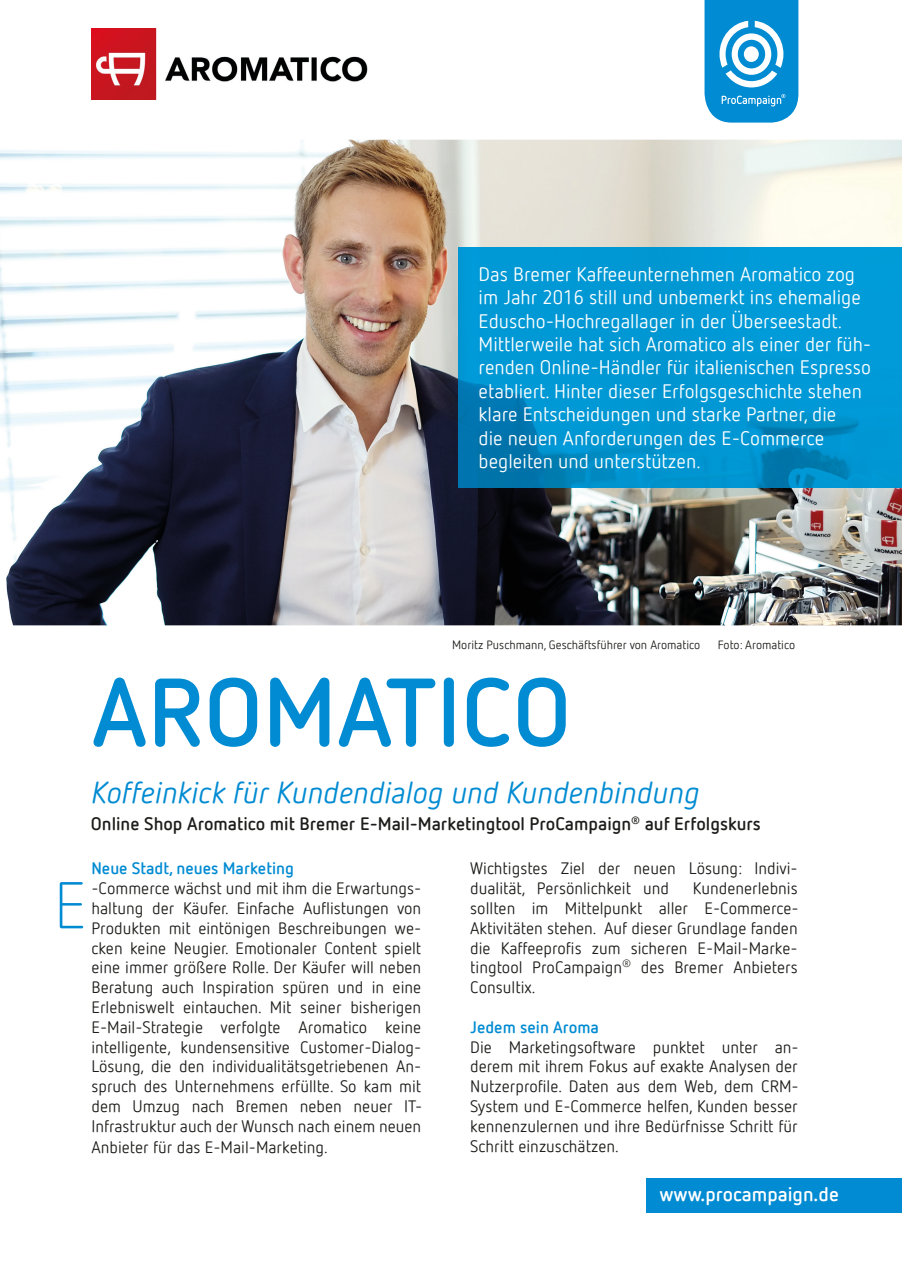
<style>
.page{position:relative;width:902px;height:1272px;background:#fff}
.page>*{position:absolute;margin:0;border:0;box-sizing:border-box;transform-origin:0 0}
.t1{font:700 96px "Netto Offc";color:#008bd2}
.t2{font:300 66px "Netto Pro";color:#008bd2}
.t3{font:italic 30px "Netto Offc Pro";color:#008bd2}
.t4{font:19.5px/23.4px "Netto Offc Pro";color:#fff}
.t5{font:700 19.5px "Netto Offc Pro";color:#fff}
.t6{font:700 18px "Netto Offc Pro";color:#1d1d1b}
.t7{font:16.5px/19.8px "Netto Offc Pro";color:#1d1d1b;text-align:justify}
.t8{font:700 16.5px "Netto Offc Pro";color:#008bd2}
.t9{font:12px "Netto Offc Pro";color:#1d1d1b}
</style>
<div class="page">
<img style="left:0;top:140px;width:901px;height:485px">
<img style="left:91px;top:28px;width:277px;height:72px">
<img style="left:459px;top:247px;width:442px;height:240px">
<div style="left:646px;top:1178px;width:255px;height:34px;background:#008bd2"></div>
<svg style="left:704px;top:0;width:95px;height:123px"></svg>
<p class="t4" style="left:478px;top:261px;width:394px">Das Bremer Kaffeeunternehmen Aromatico zog im Jahr 2016 still und unbemerkt ins ehemalige Eduscho-Hochregallager in der Überseestadt.<br>Mittlerweile hat sich Aromatico als einer der füh&shy;renden Online-Händler für italienischen Espresso etabliert. Hinter dieser Erfolgsgeschichte stehen klare Entscheidungen und starke Partner, die<br>die neuen Anforderungen des E-Commerce begleiten und unterstützen.</p>
<p class="t9" style="left:452px;top:636px;width:249px">Moritz Puschmann, Geschäftsführer von Aromatico</p>
<p class="t9" style="left:717px;top:636px;width:79px">Foto: Aromatico</p>
<h1 class="t1" style="left:91px;top:651px;width:481px">AROMATICO</h1>
<h3 class="t3" style="left:91px;top:773px;width:610px">Koffeinkick für Kundendialog und Kundenbindung</h3>
<p class="t6" style="left:91px;top:811px;width:671px">Online Shop Aromatico mit Bremer E-Mail-Marketingtool ProCampaign<sup>®</sup> auf Erfolgskurs</p>
<h2 class="t2" style="left:54px;top:864px;width:35px">E</h2>
<p class="t8" style="left:91px;top:857px;width:204px">Neue Stadt, neues Marketing</p>
<p class="t7" style="left:91px;top:877px;width:332px">-Commerce wächst und mit ihm die Erwartungs&shy;haltung der Käufer. Einfache Auflistungen von Produkten mit eintönigen Beschreibungen we&shy;cken keine Neugier. Emotionaler Content spielt eine immer größere Rolle. Der Käufer will neben Beratung auch Inspiration spüren und in eine Erlebniswelt eintauchen. Mit seiner bisherigen E-Mail-Strategie verfolgte Aromatico keine intelligente, kundensensitive Customer-Dialog-Lösung, die den individualitätsgetriebenen An&shy;spruch des Unternehmens erfüllte. So kam mit dem Umzug nach Bremen neben neuer IT-Infrastruktur auch der Wunsch nach einem neuen</p>
<p class="t7" style="left:91px;top:1137px;width:238px">Anbieter für das E-Mail-Marketing.</p>
<p class="t7" style="left:470px;top:858px;width:329px">Wichtigstes Ziel der neuen Lösung: Indivi&shy;dualität, Persönlichkeit und</p>
<p class="t7" style="left:470px;top:877px;width:330px;text-indent:222px">Kundenerlebnis sollten im Mittelpunkt aller E-Commerce-Aktivitäten stehen. Auf dieser Grundlage fanden die Kaffeeprofis zum sicheren E-Mail-Marke&shy;tingtool ProCampaign<sup>®</sup> des Bremer Anbieters Consultix.</p>
<p class="t8" style="left:470px;top:1016px;width:130px">Jedem sein Aroma</p>
<p class="t7" style="left:470px;top:1036px;width:330px">Die Marketingsoftware punktet unter an&shy;derem mit ihrem Fokus auf exakte Analysen der Nutzerprofile. Daten aus dem Web, dem CRM-System und E-Commerce helfen, Kunden besser kennenzulernen und ihre Bedürfnisse Schritt für Schritt einzuschätzen.</p>
<p class="t5" style="left:659px;top:1180px;width:181px">www.procampaign.de</p>
</div>
